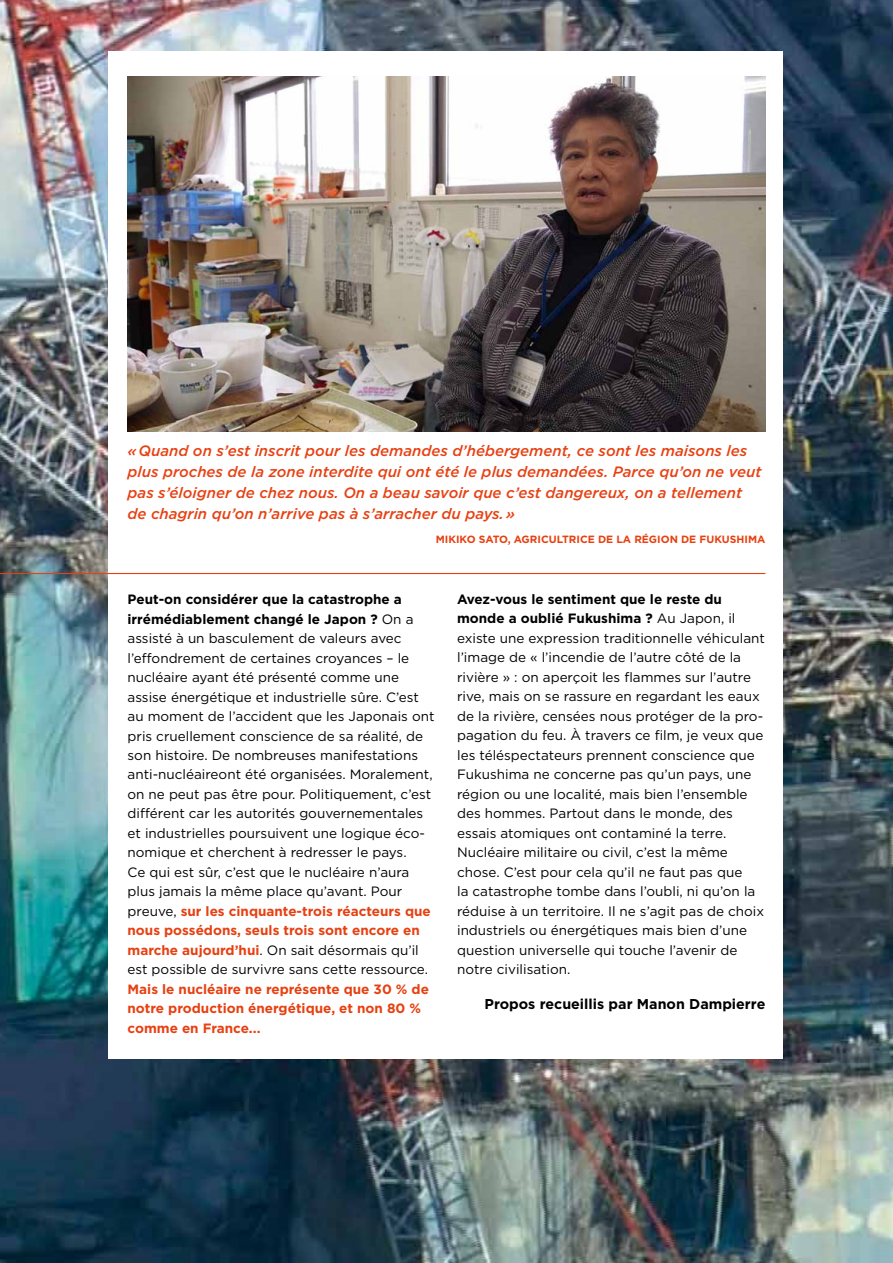
<style>
.page{position:relative;width:893px;height:1263px;background:#fff}
.page>*{position:absolute;margin:0;border:0;box-sizing:border-box;transform-origin:0 0}
.t1{font:italic 500 15px/21px "Gotham";color:#e74113}
.t2{font:700 14.25px "Gotham";color:#000}
.t3{font:13.5px/19.5px "Gotham";color:#000}
.t4{font:700 13.5px/19.5px "Gotham";color:#e74011}
.t5{font:700 10.5px "Gotham";color:#e74011}
.s1{font-weight:700}
.s2{font-weight:700;color:#e74011}
</style>
<div class="page">
<img style="left:0;top:0;width:893px;height:1263px">
<div style="left:108px;top:51px;width:674px;height:1008px;background:#fff"></div>
<img style="left:128px;top:77px;width:637px;height:355px">
<hr style="left:0;top:573px;width:765px;height:1px;background:#e74011">
<p class="t1" style="left:128px;top:440px;width:635px">« Quand on s’est inscrit pour les demandes d’hébergement, ce sont les maisons les plus proches de la zone interdite qui ont été le plus demandées. Parce qu’on ne veut pas s’éloigner de chez nous. On a beau savoir que c’est dangereux, on a tellement de chagrin qu’on n’arrive pas à s’arracher du pays. »</p>
<p class="t5" style="left:436px;top:533px;width:52px">Mikiko SATO</p>
<p class="t5" style="left:508px;top:533px;width:259px">, agricultrice de la région de Fukushima</p>
<p class="t3" style="left:128px;top:589px;width:308px"><span class="s1">Peut-on considérer que la catastrophe a irrémédiablement changé le Japon ?</span> On a assisté à un basculement de valeurs avec l’effondrement de certaines croyances – le nucléaire ayant été présenté comme une assise énergétique et industrielle sûre. C’est au moment de l’accident que les Japonais ont pris cruellement conscience de sa réalité, de son histoire. De nombreuses manifestations anti-nucléaireont été organisées. Moralement, on ne peut pas être pour. Politiquement, c’est différent car les autorités gouvernementales et industrielles poursuivent une logique éco&shy;nomique et cherchent à redresser le pays.<br>Ce qui est sûr, c’est que le nucléaire n’aura plus jamais la même place qu’avant. Pour preuve, <span class="s2">sur les cinquante-trois réacteurs que nous possédons, seuls trois sont encore en marche aujourd’hui</span>. On sait désormais qu’il est possible de survivre sans cette ressource.</p>
<p class="t4" style="left:128px;top:979px;width:303px">Mais le nucléaire ne représente que 30 % de notre production énergétique, et non 80 % comme en France...</p>
<p class="t3" style="left:457px;top:589px;width:309px"><span class="s1">Avez-vous le sentiment que le reste du monde a oublié Fukushima ?</span> Au Japon, il existe une expression traditionnelle véhiculant l’image de « l’incendie de l’autre côté de la rivière » : on aperçoit les flammes sur l’autre rive, mais on se rassure en regardant les eaux de la rivière, censées nous protéger de la pro&shy;pagation du feu. À travers ce film, je veux que les téléspectateurs prennent conscience que Fukushima ne concerne pas qu’un pays, une région ou une localité, mais bien l’ensemble des hommes. Partout dans le monde, des essais atomiques ont contaminé la terre.<br>N ucléaire militaire ou civil, c’est la même chose. C’est pour cela qu’il ne faut pas que<br>la catastrophe tombe dans l’oubli, ni qu’on la réduise à un territoire. I l ne s’agit pas de choix industriels ou énergétiques mais bien d’une question universelle qui touche l’avenir de notre civilisation.</p>
<p class="t2" style="left:484px;top:994px;width:282px">Propos recueillis par Manon Dampierre</p>
</div>
